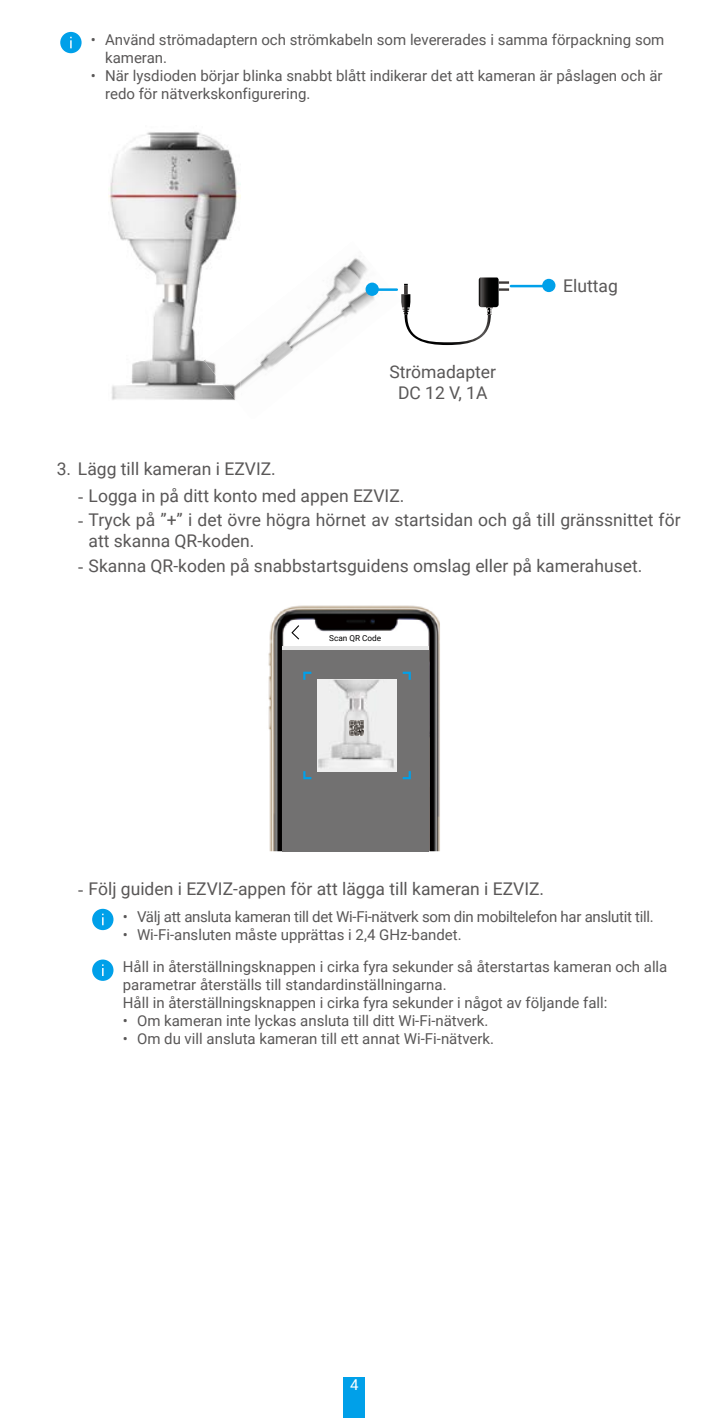
<style>
.page{position:relative;width:709px;height:1418px;background:#fff}
.page>*{position:absolute;margin:0;border:0;box-sizing:border-box;transform-origin:0 0}
.t1{font:17.5px/21px "Roboto";color:#595757}
.t2{font:15px/18px "Roboto";color:#595757}
.t3{font:15px "Roboto";letter-spacing:-.02em;color:#595757}
.t4{font:15px "Roboto";color:#fff}
.t5{font:8.25px "Roboto";color:#000}
.s1{font-family:"Times New Roman"}
</style>
<div class="page">
<div style="left:344px;top:1376px;width:21px;height:41px;background:#00a0e9"></div>
<div style="left:60px;top:32px;width:22px;height:21px;background:#00a0e9;border-radius:50%"></div>
<svg style="left:70px;top:37px;width:2px;height:11px"></svg>
<img style="left:240px;top:258px;width:138px;height:129px">
<img style="left:108px;top:131px;width:132px;height:269px">
<img style="left:204px;top:331px;width:36px;height:69px">
<div style="left:365px;top:282px;width:14px;height:14px;background:#00a0e9;border-radius:50%"></div>
<hr style="left:373px;top:288px;width:25px;height:3px;background:#00a0e9">
<div style="left:542px;top:279px;width:13px;height:13px;background:#00a0e9;border-radius:50%"></div>
<hr style="left:509px;top:285px;width:36px;height:2px;background:#00a0e9">
<svg style="left:401px;top:277px;width:108px;height:68px"></svg>
<div style="left:354px;top:363px;width:177px;height:52px;background:#fff"></div>
<img style="left:268px;top:605px;width:172px;height:246px">
<div style="left:283px;top:649px;width:146px;height:202px;background:#727171"></div>
<svg style="left:283px;top:645px;width:146px;height:4px"></svg>
<svg style="left:291px;top:625px;width:8px;height:14px"></svg>
<div style="left:317px;top:679px;width:80px;height:92px;background:#efefef"></div>
<svg style="left:303px;top:671px;width:8px;height:8px"></svg>
<svg style="left:403px;top:671px;width:8px;height:8px"></svg>
<svg style="left:303px;top:771px;width:8px;height:8px"></svg>
<svg style="left:403px;top:771px;width:8px;height:8px"></svg>
<img style="left:318px;top:679px;width:76px;height:89px">
<img style="left:349px;top:720px;width:15px;height:15px">
<div style="left:92px;top:908px;width:21px;height:22px;background:#00a0e9;border-radius:50%"></div>
<svg style="left:102px;top:913px;width:2px;height:12px"></svg>
<div style="left:92px;top:959px;width:21px;height:21px;background:#00a0e9;border-radius:50%"></div>
<svg style="left:102px;top:964px;width:2px;height:12px"></svg>
<p class="t2" style="left:105px;top:30px;width:561px;text-indent:-14px">• Använd strömadaptern och strömkabeln som levererades i samma förpackning som kameran.</p>
<p class="t2" style="left:105px;top:66px;width:559px;text-indent:-14px">• När lysdioden börjar blinka snabbt blått indikerar det att kameran är påslagen och är redo för nätverkskonfigurering.</p>
<p class="t1" style="left:389px;top:360px;width:108px;text-align:center">Strömadapter<br>DC 12 V, 1A</p>
<p class="t1" style="left:406px;top:365px;width:93px;text-indent:-24px">Power Adapter<br>DC12V 1A</p>
<p class="t1" style="left:563px;top:274px;width:56px">El tag</p>
<p class="t1" style="left:567px;top:274px;width:48px">Outlet</p>
<p class="t1" style="left:57px;top:457px;width:221px">3. Lägg till kameran i EZVIZ.</p>
<p class="t1" style="left:78px;top:484px;width:328px"><span class="s1">-</span> Logga in på ditt konto med appen EZVIZ.</p>
<p class="t1" style="left:89px;top:509px;width:593px;text-indent:-11px"><span class="s1">-</span> Tryck på ”+” i det övre högra hörnet av startsidan och gå till gränssnittet för att skanna QR-koden.</p>
<p class="t1" style="left:78px;top:554px;width:566px"><span class="s1">-</span> Skanna QR-koden på snabbstartsguidens omslag eller på kamerahuset.</p>
<p class="t5" style="left:329px;top:632px;width:54px">Scan QR Code</p>
<p class="t1" style="left:78px;top:877px;width:468px"><span class="s1">-</span> Följ guiden i EZVIZ-appen för att lägga till kameran i EZVIZ.</p>
<p class="t3" style="left:123px;top:905px;width:532px">• Välj att ansluta kameran till det Wi-Fi-nätverk som din mobiltelefon har anslutit till.</p>
<p class="t2" style="left:123px;top:917px;width:546px;line-height:32.8px">• Wi-Fi-ansluten måste upprättas i 2,4 GHz-bandet.<br>Håll in återställningsknappen i cirka fyra sekunder så återstartas kameran och alla</p>
<p class="t2" style="left:123px;top:975px;width:486px">parametrar återställs till standardinställningarna.<br>Håll in återställningsknappen i cirka fyra sekunder i något av följande fall:</p>
<p class="t2" style="left:123px;top:1011px;width:367px">• Om kameran inte lyckas ansluta till ditt Wi-Fi-nätverk.</p>
<p class="t2" style="left:123px;top:1029px;width:373px">• Om du vill ansluta kameran till ett annat Wi-Fi-nätverk.</p>
<p class="t4" style="left:350px;top:1373px;width:10px">4</p>
</div>
